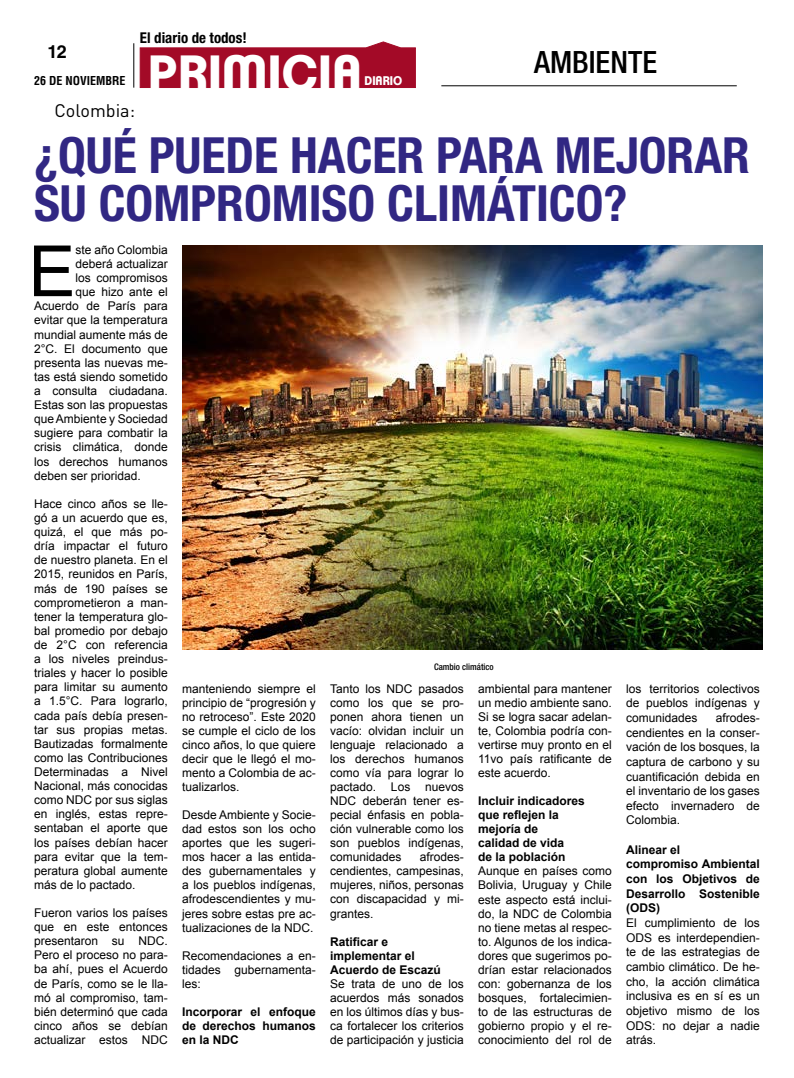
<style>
.page{position:relative;width:794px;height:1078px;background:#fff}
.page>*{position:absolute;margin:0;border:0;box-sizing:border-box;transform-origin:0 0}
.t1{font:70.7px "Arial";color:#000}
.t2{font:700 condensed 49.9px/47.9px "Helvetica Neue LT Std";color:#312783}
.t3{font:700 49.4px "Clemente P Dam";color:#fff}
.t4{font:500 condensed 30.7px "Helvetica Neue LT Std";color:#000}
.t5{font:18px "DINOT";color:#000}
.t6{font:700 18px "Helvetica LT Std";color:#000}
.t7{font:700 condensed 14.9px "Helvetica Neue LT Std";color:#000}
.t8{font:700 12.2px "Clemente P Dam";color:#fff;scale:.96 1}
.t9{font:12px/14.1px "Arial";color:#000;text-align:justify}
.t10{font:700 12px/14.1px "Arial";color:#000}
.t11{font:700 condensed 12px "Helvetica LT Std";color:#000}
.t12{font:300 11.4px "Clemente P Dae";color:#fff}
.t13{font:500 condensed 9px "Helvetica Neue LT Std";color:#000}
.s1{color:#fff}
</style>
<div class="page">
<hr style="left:133px;top:43px;width:1px;height:45px;background:#000">
<hr style="left:441px;top:85px;width:295px;height:1px;background:#000">
<svg style="left:140px;top:42px;width:276px;height:46px;background:#ac243e"></svg>
<img style="left:182px;top:245px;width:580px;height:404px">
<h3 class="t6" style="left:48px;top:41px;width:21px">12</h3>
<p class="t11" style="left:34px;top:73px;width:93px">26 DE NOVIEMBRE</p>
<p class="t7" style="left:140px;top:29px;width:113px">El diario de todos!<span class="s1">!</span></p>
<p class="t12" style="left:158px;top:82px;width:32px;rotate:-90deg">DIARIO</p>
<h3 class="t3" style="left:148px;top:43px;width:215px">PRIMICIA</h3>
<p class="t8" style="left:364px;top:73px;width:41px">DIARIO</p>
<h3 class="t4" style="left:534px;top:44px;width:124px">AMBIENTE</h3>
<h3 class="t5" style="left:54px;top:99px;width:82px">Colombia:</h3>
<h2 class="t2" style="left:34px;top:130px;width:717px">¿QUÉ PUEDE HACER PARA MEJORAR<br>SU COMPROMISO CLIMÁTICO?</h2>
<h1 class="t1" style="left:28px;top:225px;width:49px">E</h1>
<p class="t9" style="left:76px;top:243px;width:94px">ste año Colombia</p>
<p class="t9" style="left:76px;top:257px;width:94px">deberá actualizar</p>
<p class="t9" style="left:76px;top:271px;width:94px">los compromisos</p>
<p class="t9" style="left:76px;top:285px;width:94px">que hizo ante el</p>
<p class="t9" style="left:34px;top:299px;width:135px">Acuerdo de París para</p>
<p class="t9" style="left:34px;top:313px;width:135px">evitar que la temperatura</p>
<p class="t9" style="left:34px;top:327px;width:135px">mundial aumente más de</p>
<p class="t9" style="left:34px;top:341px;width:135px">2°C. El documento que</p>
<p class="t9" style="left:34px;top:355px;width:135px">presenta las nuevas me-</p>
<p class="t9" style="left:34px;top:369px;width:135px">tas está siendo sometido</p>
<p class="t9" style="left:34px;top:384px;width:135px">a consulta ciudadana.</p>
<p class="t9" style="left:34px;top:398px;width:135px">Estas son las propuestas</p>
<p class="t9" style="left:34px;top:412px;width:135px">que Ambiente y Sociedad</p>
<p class="t9" style="left:34px;top:426px;width:135px">sugiere para combatir la</p>
<p class="t9" style="left:34px;top:440px;width:135px">crisis climática, donde</p>
<p class="t9" style="left:34px;top:454px;width:135px">los derechos humanos</p>
<p class="t9" style="left:34px;top:468px;width:108px">deben ser prioridad.</p>
<p class="t9" style="left:34px;top:496px;width:135px">Hace cinco años se lle&shy;gó a un acuerdo que es, quizá, el que más po&shy;dría impactar el futuro de nuestro planeta. En el 2015, reunidos en París, más de 190 países se comprometieron a man&shy;tener la temperatura glo&shy;bal promedio por debajo de 2°C con referencia a los niveles preindus&shy;triales y hacer lo posible para limitar su aumento a 1.5°C. Para lograrlo, cada país debía presen&shy;tar sus propias metas.<br>Bautizadas formalmente como las Contribuciones Determinadas a Nivel Nacional, más conocidas como NDC por sus siglas en inglés, estas repre&shy;sentaban el aporte que los países debían hacer para evitar que la tem&shy;peratura global aumente más de lo pactado.</p>
<p class="t9" style="left:34px;top:905px;width:135px">Fueron varios los países que en este entonces presentaron su NDC.<br>Pero el proceso no para&shy;ba ahí, pues el Acuerdo de París, como se le lla&shy;mó al compromiso, tam&shy;bién determinó que cada cinco años se debían actualizar estos NDC</p>
<p class="t13" style="left:434px;top:661px;width:61px">Cambio climático</p>
<p class="t9" style="left:330px;top:681px;width:135px">Tanto los NDC pasados como los que se pro&shy;ponen ahora tienen un vacío: olvidan incluir un lenguaje relacionado a los derechos humanos como vía para lograr lo pactado. Los nuevos NDC deberán tener es&shy;pecial énfasis en pobla&shy;ción vulnerable como los son pueblos indígenas, comunidades</p>
<p class="t9" style="left:182px;top:681px;width:135px">manteniendo siempre el principio de “progresión y no retroceso”. Este 2020 se cumple el ciclo de los cinco años, lo que quiere decir que le llegó el mo&shy;mento a Colombia de ac&shy;tualizarlos.</p>
<p class="t9" style="left:182px;top:807px;width:135px">Desde Ambiente y Socie&shy;dad estos son los ocho aportes que les sugeri&shy;mos hacer a las entida&shy;des gubernamentales y a los pueblos indígenas, afrodescendientes y mu&shy;jeres sobre estas pre ac&shy;tualizaciones de la NDC.</p>
<p class="t9" style="left:182px;top:948px;width:135px">Recomendaciones a en&shy;tidades gubernamenta&shy;les:</p>
<p class="t10" style="left:182px;top:1004px;width:135px;text-align:justify">Incorporar el enfoque de derechos humanos en la NDC</p>
<p class="t9" style="left:478px;top:681px;width:135px">ambiental para mantener un medio ambiente sano.<br>Si se logra sacar adelan&shy;te, Colombia podría con&shy;vertirse muy pronto en el 11vo país ratificante de este acuerdo.</p>
<p class="t10" style="left:478px;top:794px;width:108px">Incluir indicadores que reflejen la mejoría de<br>calidad de vida<br>de la población</p>
<p class="t9" style="left:478px;top:864px;width:135px">Aunque en países como Bolivia, Uruguay y Chile este aspecto está inclui&shy;do, la NDC de Colombia no tiene metas al respec&shy;to. Algunos de los indica&shy;dores que sugerimos po&shy;drían estar relacionados con: gobernanza de los bosques, fortalecimien&shy;to de las estructuras de gobierno propio y el re&shy;conocimiento del rol de</p>
<p class="t9" style="left:626px;top:681px;width:135px;line-height:14.6px">los territorios colectivos de pueblos indígenas y comunidades</p>
<p class="t9" style="left:626px;top:710px;width:135px;line-height:14.6px;text-indent:90px">afrodes&shy;cendientes en la conser&shy;vación de los bosques, la captura de carbono y su cuantificación debida en el inventario de los gases efecto invernadero de Colombia.</p>
<p class="t10" style="left:626px;top:842px;width:135px;line-height:14.6px">Alinear el<br>compromiso Ambiental con los Objetivos de<br>Desarrollo Sostenible (ODS)</p>
<p class="t9" style="left:626px;top:915px;width:135px;line-height:14.6px">El cumplimiento de los ODS es interdependien&shy;te de las estrategias de cambio climático. De he&shy;cho, la acción climática inclusiva es en sí es un objetivo mismo de los ODS: no dejar a nadie atrás.</p>
<p class="t9" style="left:330px;top:850px;width:135px;text-indent:90px">afrodes&shy;cendientes, campesinas, mujeres, niños, personas con discapacidad y mi&shy;grantes.</p>
<p class="t10" style="left:330px;top:934px;width:112px">Ratificar e implementar el<br>Acuerdo de Escazú</p>
<p class="t9" style="left:330px;top:976px;width:135px">Se trata de uno de los acuerdos más sonados en los últimos días y bus&shy;ca fortalecer los criterios de participación y justicia</p>
</div>
